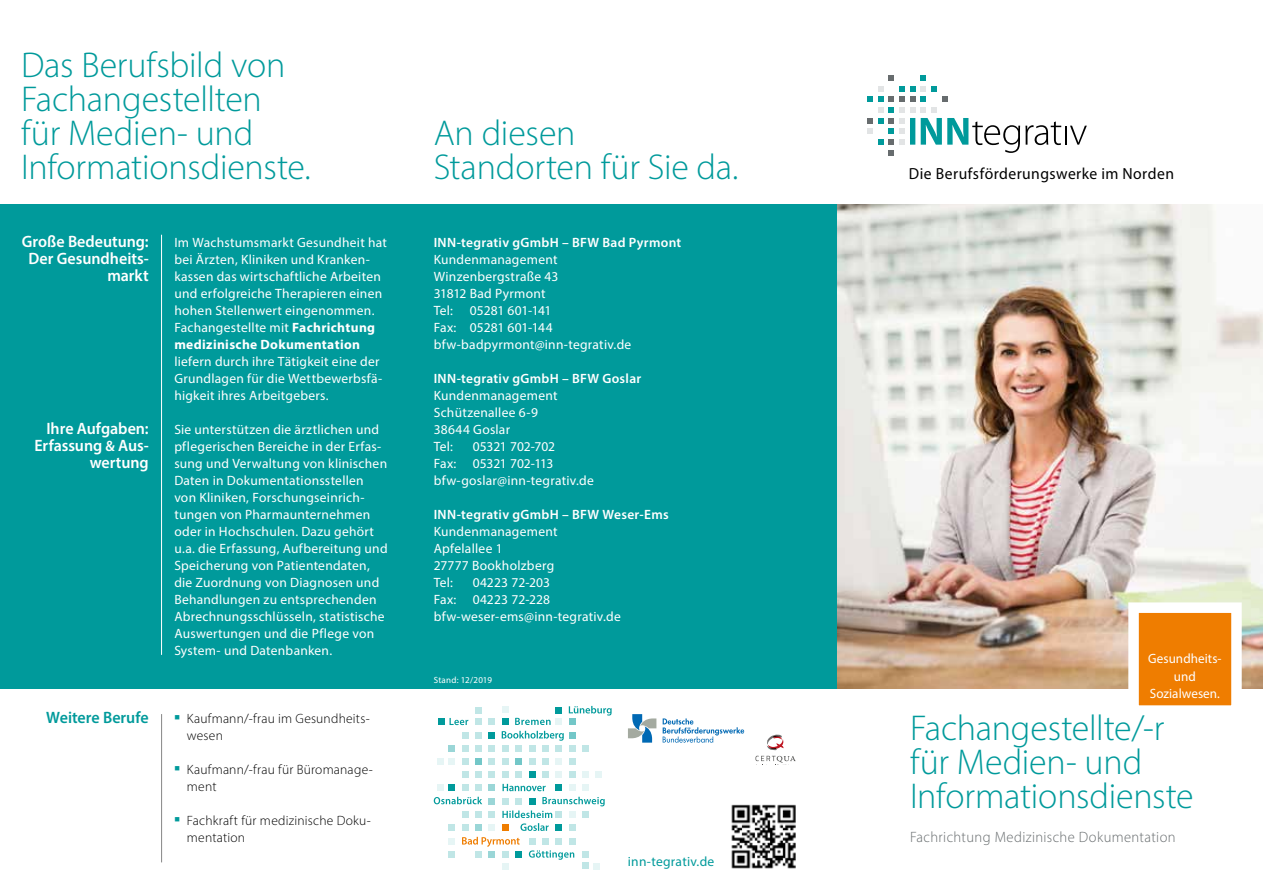
<style>
.page{position:relative;width:1263px;height:893px;background:#fff}
.page>*{position:absolute;margin:0;border:0;box-sizing:border-box;transform-origin:0 0}
.t1{font:300 36px/34px "Myriad Pro";letter-spacing:-.005em;color:#009a9b}
.t2{font:600 16.5px/17px "Myriad Pro";color:#fff;text-align:right}
.t3{font:600 16.5px "Myriad Pro";color:#009a9b}
.t4{font:16.05px "Myriad Pro";letter-spacing:.03em;color:#000}
.t5{font:300 15px "Myriad Pro";letter-spacing:.025em;color:#676c6e}
.t6{font:13.5px/17px "Myriad Pro";letter-spacing:.02em;color:#fff}
.t7{font:300 13.5px/17px "Myriad Pro";letter-spacing:.015em;color:#000}
.t8{font:600 13.5px "Myriad Pro";letter-spacing:.025em;color:#fff}
.t9{font:13.5px "Myriad Pro";letter-spacing:.015em;color:#009a9b}
.t10{font:9px "Myriad Pro";letter-spacing:.02em;color:#fff}
.s1{font-size:15px}
.s2{font-weight:700}
</style>
<div class="page">
<div style="left:0;top:204px;width:1263px;height:485px;background:#009a9b"></div>
<img style="left:838px;top:204px;width:425px;height:485px">
<svg style="left:1123px;top:597px;width:124px;height:109px;background:#f0a755"></svg>
<svg style="left:755px;top:735px;width:40px;height:28px"></svg>
<svg style="left:628px;top:714px;width:28px;height:29px"></svg>
<svg style="left:663px;top:718px;width:81px;height:25px"></svg>
<hr style="left:161px;top:235px;width:1px;height:420px;background:#fff">
<hr style="left:161px;top:714px;width:1px;height:148px;background:#878787">
<img style="left:731px;top:804px;width:65px;height:65px">
<div style="left:502px;top:771px;width:7px;height:7px;background:#c0e6e6"></div>
<div style="left:515px;top:771px;width:7px;height:7px;background:#c0e6e6"></div>
<div style="left:529px;top:771px;width:6px;height:7px;background:#009a9b"></div>
<div style="left:542px;top:771px;width:7px;height:7px;background:#c0e6e6"></div>
<div style="left:555px;top:771px;width:7px;height:7px;background:#e6f5f5"></div>
<div style="left:555px;top:758px;width:7px;height:7px;background:#e6f5f5"></div>
<div style="left:448px;top:784px;width:7px;height:7px;background:#009a9b"></div>
<div style="left:437px;top:784px;width:7px;height:7px;background:#e6f5f5"></div>
<div style="left:555px;top:784px;width:7px;height:7px;background:#009a9b"></div>
<div style="left:462px;top:771px;width:7px;height:7px;background:#c0e6e6"></div>
<div style="left:569px;top:771px;width:6px;height:7px;background:#c0e6e6"></div>
<div style="left:569px;top:758px;width:6px;height:7px;background:#c0e6e6"></div>
<div style="left:462px;top:784px;width:7px;height:7px;background:#c0e6e6"></div>
<div style="left:569px;top:784px;width:6px;height:7px;background:#e6f5f5"></div>
<div style="left:475px;top:771px;width:7px;height:7px;background:#c0e6e6"></div>
<div style="left:475px;top:784px;width:7px;height:7px;background:#c0e6e6"></div>
<div style="left:582px;top:784px;width:7px;height:7px;background:#e6f5f5"></div>
<div style="left:582px;top:771px;width:7px;height:7px;background:#e6f5f5"></div>
<div style="left:595px;top:771px;width:6px;height:7px;background:#e6f5f5"></div>
<div style="left:489px;top:771px;width:6px;height:7px;background:#c0e6e6"></div>
<div style="left:489px;top:784px;width:6px;height:7px;background:#9ad6d7"></div>
<div style="left:502px;top:718px;width:7px;height:7px;background:#009a9b"></div>
<div style="left:502px;top:706px;width:7px;height:7px;background:#e6f5f5"></div>
<div style="left:502px;top:863px;width:7px;height:7px;background:#e6f5f5"></div>
<div style="left:593px;top:863px;width:7px;height:7px;background:#e6f5f5"></div>
<div style="left:502px;top:745px;width:7px;height:7px;background:#c0e6e6"></div>
<div style="left:502px;top:758px;width:7px;height:7px;background:#c0e6e6"></div>
<div style="left:502px;top:851px;width:7px;height:7px;background:#c0e6e6"></div>
<div style="left:515px;top:745px;width:7px;height:7px;background:#c0e6e6"></div>
<div style="left:515px;top:758px;width:7px;height:7px;background:#73c7c8"></div>
<div style="left:515px;top:851px;width:7px;height:7px;background:#009a9b"></div>
<div style="left:529px;top:745px;width:6px;height:7px;background:#c0e6e6"></div>
<svg style="left:529px;top:838px;width:6px;height:6px"></svg>
<div style="left:529px;top:758px;width:6px;height:7px;background:#c0e6e6"></div>
<div style="left:542px;top:745px;width:7px;height:7px;background:#c0e6e6"></div>
<div style="left:542px;top:838px;width:7px;height:6px;background:#c0e6e6"></div>
<div style="left:542px;top:758px;width:7px;height:7px;background:#c0e6e6"></div>
<div style="left:555px;top:718px;width:7px;height:7px;background:#e6f5f5"></div>
<div style="left:555px;top:707px;width:7px;height:6px;background:#009a9b"></div>
<div style="left:448px;top:824px;width:7px;height:7px;background:#c0e6e6"></div>
<div style="left:448px;top:745px;width:7px;height:7px;background:#9ad6d7"></div>
<div style="left:555px;top:745px;width:7px;height:7px;background:#c0e6e6"></div>
<div style="left:448px;top:838px;width:7px;height:6px;background:#e6f5f5"></div>
<div style="left:448px;top:758px;width:7px;height:7px;background:#e6f5f5"></div>
<div style="left:437px;top:758px;width:7px;height:7px;background:#e6f5f5"></div>
<div style="left:555px;top:838px;width:7px;height:6px;background:#c0e6e6"></div>
<div style="left:448px;top:851px;width:7px;height:7px;background:#c0e6e6"></div>
<div style="left:569px;top:718px;width:6px;height:7px;background:#73c7c8"></div>
<div style="left:462px;top:811px;width:7px;height:7px;background:#c0e6e6"></div>
<div style="left:462px;top:732px;width:7px;height:6px;background:#c0e6e6"></div>
<div style="left:462px;top:824px;width:7px;height:7px;background:#c0e6e6"></div>
<div style="left:462px;top:745px;width:7px;height:7px;background:#c0e6e6"></div>
<div style="left:569px;top:745px;width:6px;height:7px;background:#c0e6e6"></div>
<div style="left:462px;top:758px;width:7px;height:7px;background:#c0e6e6"></div>
<svg style="left:569px;top:838px;width:6px;height:6px"></svg>
<div style="left:475px;top:718px;width:7px;height:7px;background:#c0e6e6"></div>
<div style="left:475px;top:811px;width:7px;height:7px;background:#c0e6e6"></div>
<div style="left:475px;top:732px;width:7px;height:6px;background:#c0e6e6"></div>
<div style="left:475px;top:824px;width:7px;height:7px;background:#9ad6d7"></div>
<div style="left:475px;top:745px;width:7px;height:7px;background:#c0e6e6"></div>
<div style="left:582px;top:745px;width:7px;height:7px;background:#c0e6e6"></div>
<div style="left:475px;top:758px;width:7px;height:7px;background:#73c7c8"></div>
<div style="left:475px;top:851px;width:7px;height:7px;background:#c0e6e6"></div>
<div style="left:582px;top:851px;width:7px;height:7px;background:#c0e6e6"></div>
<div style="left:582px;top:863px;width:7px;height:6px;background:#c0e6e6"></div>
<svg style="left:489px;top:798px;width:6px;height:6px"></svg>
<div style="left:489px;top:718px;width:6px;height:7px;background:#c0e6e6"></div>
<div style="left:489px;top:811px;width:6px;height:7px;background:#c0e6e6"></div>
<svg style="left:489px;top:732px;width:6px;height:6px"></svg>
<div style="left:489px;top:824px;width:6px;height:7px;background:#e6f5f5"></div>
<div style="left:489px;top:745px;width:6px;height:7px;background:#c0e6e6"></div>
<div style="left:489px;top:758px;width:6px;height:7px;background:#c0e6e6"></div>
<div style="left:489px;top:851px;width:6px;height:7px;background:#9ad6d7"></div>
<svg style="left:502px;top:731px;width:73px;height:10px"></svg>
<svg style="left:502px;top:784px;width:44px;height:7px"></svg>
<svg style="left:462px;top:837px;width:58px;height:10px"></svg>
<div style="left:475px;top:707px;width:7px;height:6px;background:#c0e6e6"></div>
<div style="left:438px;top:718px;width:6px;height:7px;background:#009a9b"></div>
<svg style="left:502px;top:797px;width:103px;height:34px"></svg>
<svg style="left:529px;top:850px;width:45px;height:10px"></svg>
<svg style="left:434px;top:797px;width:48px;height:7px"></svg>
<svg style="left:449px;top:718px;width:19px;height:7px"></svg>
<svg style="left:515px;top:718px;width:36px;height:7px"></svg>
<svg style="left:569px;top:706px;width:43px;height:10px"></svg>
<svg style="left:878px;top:86px;width:5px;height:5px"></svg>
<svg style="left:867px;top:97px;width:16px;height:26px"></svg>
<svg style="left:867px;top:129px;width:16px;height:16px"></svg>
<svg style="left:889px;top:75px;width:26px;height:16px"></svg>
<svg style="left:921px;top:75px;width:16px;height:16px"></svg>
<svg style="left:889px;top:97px;width:198px;height:58px"></svg>
<h1 class="t1" style="left:21px;top:47px;width:291px">Das Berufsbild von<br>Fachangestellten<br>für Medien- und<br>Informationsdienste.</h1>
<p class="t2" style="left:22px;top:232px;width:128px">Große Bedeutung:<br>Der Gesundheits&shy;markt</p>
<p class="t2" style="left:34px;top:419px;width:116px">Ihre Aufgaben:<br>Erfassung <span class="s1">&amp;</span> Aus&shy;wertung</p>
<p class="t3" style="left:46px;top:707px;width:104px">Weitere Berufe</p>
<p class="t6" style="left:174px;top:233px;width:214px">Im Wachstumsmarkt Gesundheit hat bei Ärzten, Kliniken und Kranken&shy;kassen das wirtschaftliche Arbeiten und erfolgreiche Therapieren einen hohen Stellenwert eingenommen.<br>Fachangestellte mit <span class="s2">Fachrichtung medizinische Dokumentation</span></p>
<p class="t6" style="left:174px;top:352px;width:209px">liefern durch ihre Tätigkeit eine der<br>Grundlagen für die Wettbewerbsfä&shy;higkeit ihres Arbeitgebers.</p>
<p class="t6" style="left:174px;top:421px;width:215px">Sie unterstützen die ärztlichen und pflegerischen Bereiche in der Erfas&shy;sung und Verwaltung von klinischen Daten in Dokumentationsstellen von Kliniken, Forschungseinrich&shy;tungen von Pharmaunternehmen oder in Hochschulen. Dazu gehört u.a. die Erfassung, Aufbereitung und Speicherung von Patientendaten, die Zuordnung von Diagnosen und Behandlungen zu entsprechenden Abrechnungsschlüsseln, statistische Auswertungen und die Pflege von System- und Datenbanken.</p>
<p class="t7" style="left:187px;top:710px;width:184px;text-indent:-13px"><sup>■</sup> Kaufmann/-frau im Gesundheits&shy;wesen</p>
<p class="t7" style="left:187px;top:761px;width:187px;text-indent:-13px"><sup>■</sup> Kaufmann/-frau für Büromanage&shy;ment</p>
<p class="t7" style="left:187px;top:812px;width:185px;text-indent:-13px"><sup>■</sup> Fachkraft für medizinische Doku&shy;mentation</p>
<h1 class="t1" style="left:434px;top:115px;width:306px">An diesen<br>Standorten für Sie da.</h1>
<p class="t8" style="left:434px;top:234px;width:249px">INN-tegrativ gGmbH – BFW Bad Pyrmont</p>
<p class="t6" style="left:434px;top:250px;width:199px">Kundenmanagement<br>Winzenbergstraße 43<br>31812 Bad Pyrmont<br>Tel: 05281 601-141<br>Fax: 05281 601-144 bfw-badpyrmont@inn-tegrativ.de</p>
<p class="t8" style="left:434px;top:370px;width:209px">INN-tegrativ gGmbH – BFW Goslar</p>
<p class="t6" style="left:434px;top:386px;width:125px">Kundenmanagement<br>Schützenallee 6-9<br>38644 Goslar<br>Tel:</p>
<p class="t6" style="left:434px;top:438px;width:162px;text-indent:39px">05321 702-702<br>Fax: 05321 702-113 bfw-goslar@inn-tegrativ.de</p>
<p class="t8" style="left:434px;top:506px;width:236px">INN-tegrativ gGmbH – BFW Weser-Ems</p>
<p class="t6" style="left:434px;top:523px;width:125px">Kundenmanagement<br>Apfelallee 1<br>27777 Bookholzberg<br>Tel:</p>
<p class="t6" style="left:434px;top:574px;width:188px;text-indent:39px">04223 72-203<br>Fax: 04223 72-228 bfw-weser-ems@inn-tegrativ.de</p>
<p class="t10" style="left:434px;top:674px;width:60px">Stand: 12/2019</p>
<p class="t9" style="left:628px;top:853px;width:88px">inn-tegrativ.de</p>
<p class="t4" style="left:909px;top:164px;width:267px">Die Berufsförderungswerke im Norden</p>
<p class="t6" style="left:1148px;top:650px;width:75px;text-align:center">Gesundheits&shy;und<br>Sozialwesen.</p>
<h1 class="t1" style="left:910px;top:711px;width:285px">Fachangestellte/-r für Medien- und<br>Informationsdienste</h1>
<p class="t5" style="left:910px;top:828px;width:267px">Fachrichtung Medizinische Dokumentation</p>
</div>
